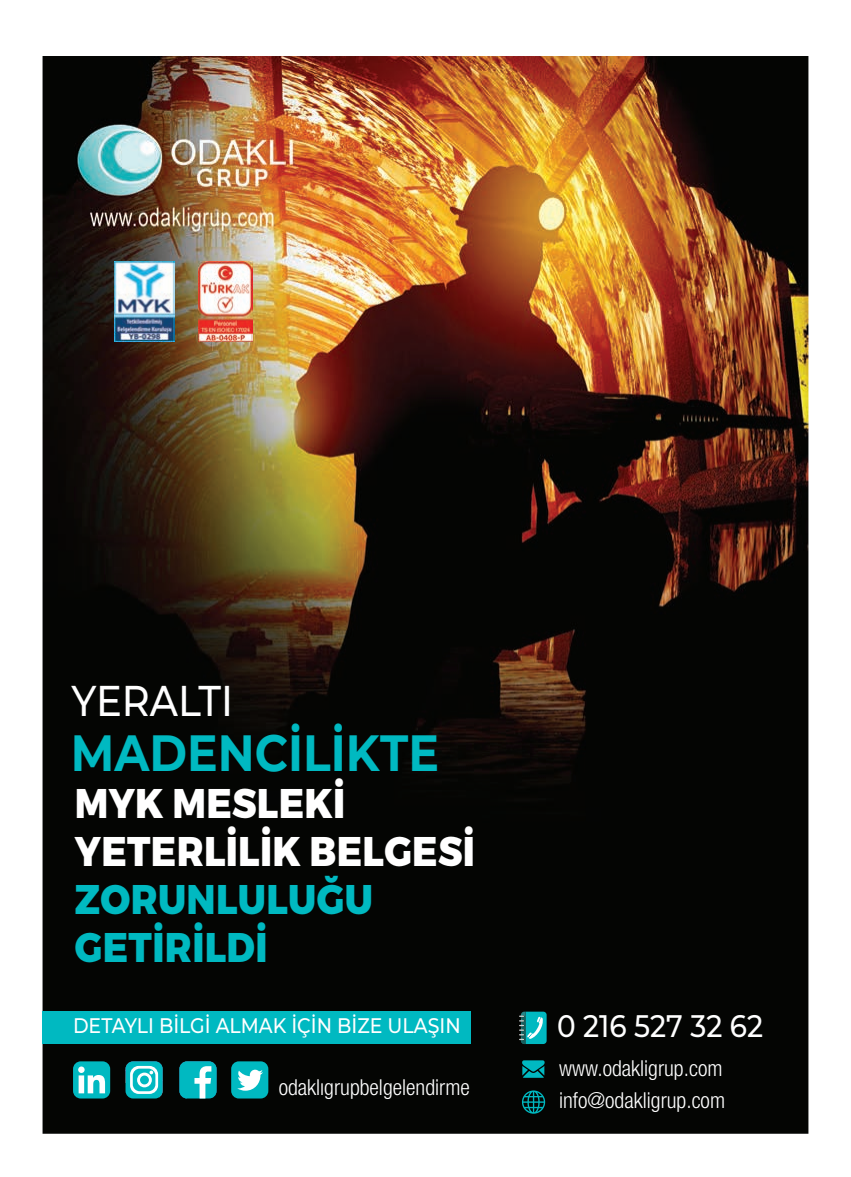
<style>
.page{position:relative;width:851px;height:1177px;background:#fff}
.page>*{position:absolute;margin:0;border:0;box-sizing:border-box;transform-origin:0 0}
.t1{font:700 50.7px "Montserrat";color:#00b9c1;scale:.9 1}
.t2{font:500 42.8px "Montserrat";color:#fff;scale:.9 1}
.t3{font:800 41.4px/48.1px "Montserrat";letter-spacing:.01em;color:#fff;scale:.9 1}
.t4{font:800 41.4px/48.1px "Montserrat";letter-spacing:.01em;color:#00b9c1;scale:.9 1}
.t5{font:500 31px "Montserrat";color:#fff;scale:.9 1}
.t6{font:300 condensed 22px "Helvetica Neue LT Pro";color:#fff}
.t7{font:500 21px "Montserrat";color:#fff;scale:.9 1}
</style>
<div class="page">
<img style="left:43px;top:56px;width:765px;height:1077px">
<div style="left:43px;top:1011px;width:428px;height:32px;background:#00b9c1"></div>
<div style="left:125px;top:1061px;width:38px;height:37px;background:#00b9c1;border-radius:8px"></div>
<svg style="left:130px;top:1065px;width:28px;height:28px"></svg>
<div style="left:179px;top:1061px;width:37px;height:37px;background:#00b9c1;border-radius:8px"></div>
<svg style="left:194px;top:1066px;width:17px;height:32px"></svg>
<div style="left:73px;top:1061px;width:37px;height:37px;background:#00b9c1;border-radius:8px"></div>
<svg style="left:78px;top:1066px;width:27px;height:27px"></svg>
<div style="left:231px;top:1061px;width:37px;height:37px;background:#00b9c1;border-radius:8px"></div>
<svg style="left:237px;top:1069px;width:26px;height:21px"></svg>
<img style="left:198px;top:261px;width:55px;height:80px">
<img style="left:115px;top:261px;width:59px;height:80px">
<svg style="left:519px;top:1011px;width:27px;height:32px"></svg>
<svg style="left:521px;top:1090px;width:24px;height:23px"></svg>
<svg style="left:522px;top:1060px;width:22px;height:17px"></svg>
<h2 class="t2" style="left:71px;top:675px;width:181px">YERALTI</h2>
<h1 class="t1" style="left:71px;top:721px;width:410px">MADENCİLİKTE</h1>
<h3 class="t3" style="left:75px;top:782px;width:446px">MYK MESLEKİ<br>YETERLİLİK BELGESİ</h3>
<h3 class="t4" style="left:75px;top:878px;width:332px">ZORUNLULUĞU<br>GETİRİLDİ</h3>
<p class="t7" style="left:73px;top:1012px;width:432px">DETAYLI BİLGİ ALMAK İÇİN BİZE ULAŞIN</p>
<p class="t6" style="left:279px;top:1078px;width:192px">odaklıgrupbelgelendirme</p>
<h3 class="t5" style="left:557px;top:1006px;width:230px">0 216 527 32 62</h3>
<p class="t6" style="left:559px;top:1060px;width:165px">www.odakligrup.com</p>
<p class="t6" style="left:559px;top:1092px;width:167px">info@odakligrup.com</p>
</div>
